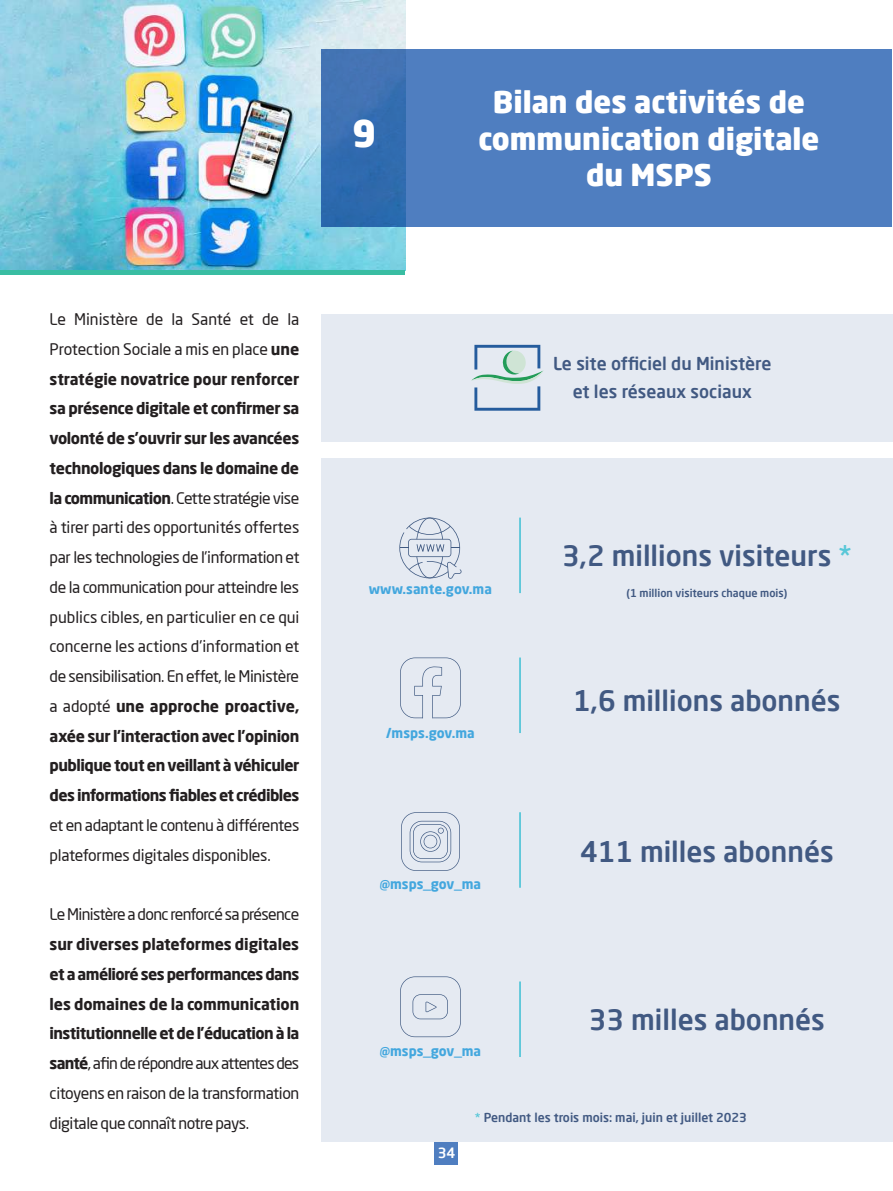
<style>
.page{position:relative;width:893px;height:1191px;background:#fff}
.page>*{position:absolute;margin:0;border:0;box-sizing:border-box;transform-origin:0 0}
.t1{font:900 36.75px "Neo Sans Arabic";color:#fff}
.t2{font:900 29.75px/36.8px "Neo Sans Arabic";color:#fff;text-align:center}
.t3{font:500 28px "Neo Sans Arabic";color:#415982}
.t4{font:500 17.5px/28px "Neo Sans Arabic";color:#415982;text-align:center}
.t5{font:15.75px/29.8px "Neo Sans Arabic";letter-spacing:-.025em;color:#231f20;text-align:justify}
.t6{font:700 15.75px/29.8px "Neo Sans Arabic";letter-spacing:-.04em;color:#231f20;text-align:justify}
.t7{font:500 14px "Neo Sans Arabic";color:#fff}
.t8{font:700 13.47px "Neo Sans Arabic";color:#43a7de}
.t9{font:500 12.25px "Neo Sans Arabic";color:#415982}
.t10{font:500 10.85px "Neo Sans Arabic";color:#415982}
.s1{font-weight:700}
.s2{font-weight:400}
.s3{color:#58c7d8}
</style>
<div class="page">
<img style="left:0;top:0;width:405px;height:271px">
<hr style="left:0;top:271px;width:405px;height:4px;background:#39bda2">
<div style="left:321px;top:50px;width:571px;height:177px;background:#4f7ec0"></div>
<div style="left:435px;top:1141px;width:23px;height:23px;background:#4f7ec0"></div>
<div style="left:321px;top:314px;width:572px;height:127px;background:#e5eaf2"></div>
<div style="left:321px;top:458px;width:572px;height:683px;background:#e5eaf2"></div>
<svg style="left:471px;top:345px;width:72px;height:66px"></svg>
<svg style="left:399px;top:517px;width:63px;height:62px"></svg>
<svg style="left:400px;top:976px;width:61px;height:61px"></svg>
<svg style="left:401px;top:812px;width:59px;height:59px"></svg>
<svg style="left:400px;top:657px;width:61px;height:61px"></svg>
<hr style="left:519px;top:517px;width:2px;height:76px;background:#55c6d8">
<hr style="left:519px;top:812px;width:2px;height:75px;background:#55c6d8">
<hr style="left:519px;top:657px;width:2px;height:76px;background:#55c6d8">
<hr style="left:519px;top:981px;width:2px;height:76px;background:#55c6d8">
<p class="t5" style="left:50px;top:304px;width:251px">Le Ministère de la Santé et de la Protection Sociale a mis en place <span class="s1">une stratégie novatrice pour renforcer sa présence digitale et confirmer sa volonté de s’ouvrir sur les avancées technologiques dans le domaine de la communication</span>. Cette stratégie vise à tirer parti des opportunités offertes par les technologies de l’information et de la communication pour atteindre les publics cibles, en particulier en ce qui concerne les actions d’information et de sensibilisation. En effet, le Ministère a adopté <span class="s1">une approche proactive, axée sur l’interaction avec l’opinion publique tout en veillant à véhiculer des informations fiables et crédibles</span></p>
<p class="t5" style="left:50px;top:810px;width:251px">et en adaptant le contenu à différentes plateformes digitales disponibles.</p>
<p class="t5" style="left:50px;top:899px;width:251px">Le Ministère a donc renforcé sa présence</p>
<p class="t6" style="left:50px;top:929px;width:251px">sur diverses plateformes digitales et a amélioré ses performances dans les domaines de la communication institutionnelle et de l’éducation à la santé<span class="s2">, afin de répondre aux attentes des citoyens en raison de la transformation digitale que connaît notre pays.</span></p>
<h1 class="t1" style="left:352px;top:105px;width:26px">9</h1>
<h2 class="t2" style="left:478px;top:84px;width:342px">Bilan des activités de communication digitale du MSPS</h2>
<p class="t4" style="left:553px;top:350px;width:220px">Le site officiel du Ministère et les réseaux sociaux</p>
<h3 class="t3" style="left:562px;top:534px;width:291px">3,2 millions visiteurs <span class="s3">*</span></h3>
<p class="t8" style="left:369px;top:578px;width:125px">www.sante.gov.ma</p>
<p class="t8" style="left:386px;top:722px;width:90px">/msps.gov.ma</p>
<p class="t8" style="left:380px;top:874px;width:103px">@msps_gov_ma</p>
<p class="t8" style="left:380px;top:1040px;width:103px">@msps_gov_ma</p>
<p class="t10" style="left:626px;top:584px;width:162px">(1 million visiteurs chaque mois)</p>
<h3 class="t3" style="left:573px;top:679px;width:269px">1,6 millions abonnés</h3>
<h3 class="t3" style="left:580px;top:830px;width:255px">411 milles abonnés</h3>
<h3 class="t3" style="left:589px;top:998px;width:238px">33 milles abonnés</h3>
<p class="t7" style="left:438px;top:1142px;width:19px">34</p>
<p class="t9" style="left:475px;top:1108px;width:274px"><span class="s3">*</span> Pendant les trois mois: mai, juin et juillet 2023</p>
</div>
